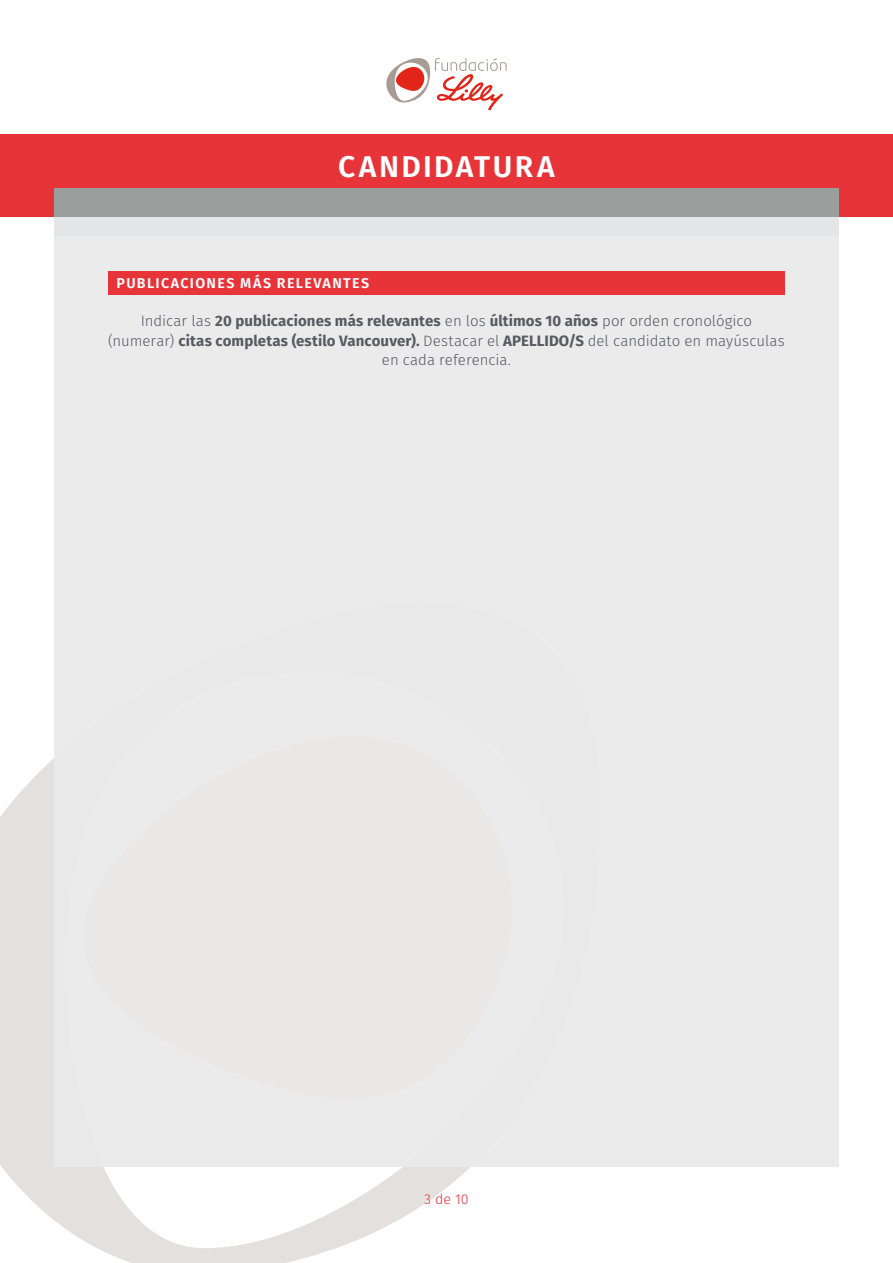
<style>
.page{position:relative;width:893px;height:1263px;background:#fff}
.page>*{position:absolute;margin:0;border:0;box-sizing:border-box;transform-origin:0 0}
.t1{font:600 30px "Fira Sans";letter-spacing:.08em;color:#fff}
.t2{font:300 15px/19.5px "Fira Sans";color:#585961;text-align:center}
.t3{font:600 14.25px "Fira Sans";letter-spacing:.09em;color:#fff}
.t4{font:300 14.25px "Fira Sans";color:#e63439}
.s1{font-weight:700}
</style>
<div class="page">
<svg style="left:0;top:758px;width:602px;height:505px"></svg>
<svg style="left:386px;top:58px;width:121px;height:52px"></svg>
<div style="left:0;top:134px;width:893px;height:83px;background:#e63439"></div>
<div style="left:54px;top:188px;width:785px;height:48px;background:#9a9e9d"></div>
<div style="left:54px;top:217px;width:785px;height:949px;background:#eaeaeb"></div>
<div style="left:108px;top:271px;width:677px;height:23px;background:#e63439"></div>
<h1 class="t1" style="left:338px;top:142px;width:218px">CANDIDATURA</h1>
<p class="t3" style="left:117px;top:272px;width:254px">PUBLICACIONES MÁS RELEVANTES</p>
<p class="t2" style="left:108px;top:311px;width:678px">Indicar las <span class="s1">20 publicaciones más relevantes</span> en los <span class="s1">últimos 10 años</span> por orden cronológico (numerar) <span class="s1">citas completas (estilo Vancouver).</span> Destacar el <span class="s1">APELLIDO/S</span> del candidato en mayúsculas en cada referencia.</p>
<p class="t4" style="left:424px;top:1189px;width:46px">3 de 10</p>
</div>
